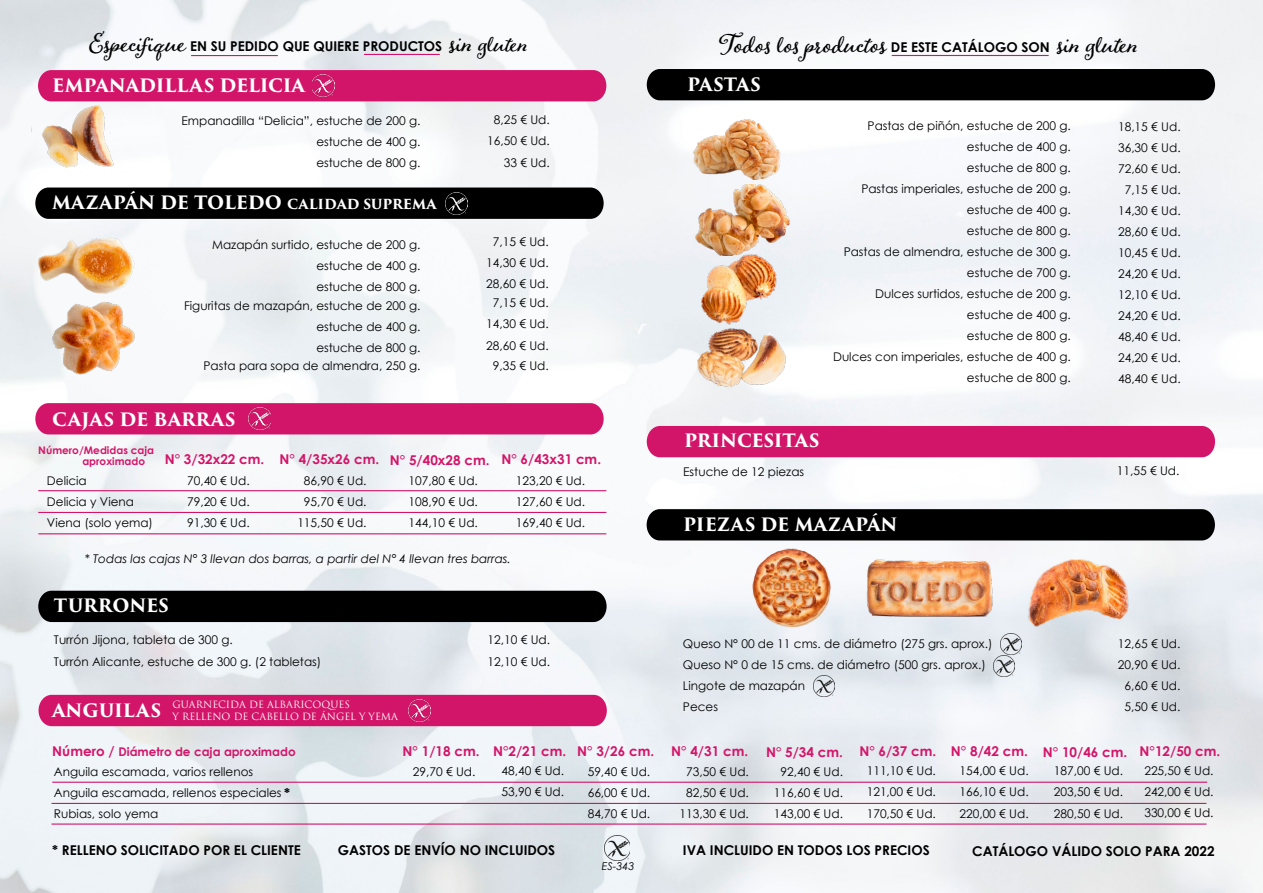
<style>
.page{position:relative;width:1263px;height:893px;background:#fff}
.page>*{position:absolute;margin:0;border:0;box-sizing:border-box;transform-origin:0 0}
.t1{font:30px "Adorn Bouquet";color:#000}
.t2{font:28.5px "Adorn Bouquet";color:#000}
.t3{font:700 18px "Trajan Pro 3";color:#fff}
.t4{font:700 13.5px "Century Gothic";color:#000}
.t5{font:700 13.5px "Century Gothic";color:#d31569}
.t6{font:12px/21px "Century Gothic";color:#000;text-align:justify}
.t7{font:italic 12px "Century Gothic";color:#000}
.t8{font:700 12px "Century Gothic";color:#d31569}
.t9{font:italic 10.8px "Century Gothic";color:#000}
.t10{font:700 10.5px/10.5px "Century Gothic";color:#d31569}
.t11{font:9.75px/11.7px "Trajan Pro 3";color:#fff}
.s1{font-size:30px}
.s2{font-size:13.5px}
</style>
<div class="page">
<img style="left:0;top:0;width:1263px;height:893px">
<img style="left:1019px;top:546px;width:114px;height:82px">
<div style="left:35px;top:403px;width:569px;height:31px;background:#d31569"></div>
<div style="left:35px;top:188px;width:569px;height:31px;background:#000"></div>
<div style="left:38px;top:70px;width:568px;height:31px;background:#d31569"></div>
<div style="left:647px;top:69px;width:568px;height:31px;background:#000"></div>
<div style="left:647px;top:509px;width:568px;height:31px;background:#000"></div>
<div style="left:647px;top:426px;width:568px;height:31px;background:#d31569"></div>
<div style="left:39px;top:695px;width:568px;height:31px;background:#d31569"></div>
<div style="left:38px;top:591px;width:569px;height:31px;background:#000"></div>
<img style="left:749px;top:545px;width:85px;height:83px">
<hr style="left:52px;top:782px;width:1155px;height:1px;background:#d31569">
<hr style="left:38px;top:490px;width:568px;height:1px;background:#d31569">
<hr style="left:38px;top:512px;width:568px;height:1px;background:#d31569">
<hr style="left:38px;top:533px;width:568px;height:1px;background:#d31569">
<hr style="left:52px;top:803px;width:1154px;height:1px;background:#d31569">
<hr style="left:52px;top:823px;width:1154px;height:2px;background:#d31569">
<img style="left:32px;top:105px;width:124px;height:70px">
<img style="left:33px;top:232px;width:133px;height:77px">
<img style="left:842px;top:529px;width:171px;height:115px">
<img style="left:50px;top:299px;width:89px;height:78px">
<img style="left:693px;top:120px;width:87px;height:60px">
<img style="left:694px;top:184px;width:97px;height:72px">
<img style="left:701px;top:254px;width:75px;height:71px">
<img style="left:698px;top:328px;width:90px;height:61px">
<img style="left:814px;top:675px;width:21px;height:21px">
<img style="left:993px;top:656px;width:22px;height:21px">
<img style="left:1001px;top:634px;width:21px;height:21px">
<img style="left:604px;top:835px;width:26px;height:25px">
<img style="left:249px;top:407px;width:22px;height:23px">
<img style="left:445px;top:192px;width:22px;height:23px">
<img style="left:312px;top:75px;width:22px;height:22px">
<img style="left:409px;top:700px;width:22px;height:22px">
<hr style="left:191px;top:55px;width:87px;height:1px;background:#d31569">
<hr style="left:364px;top:54px;width:76px;height:1px;background:#d31569">
<hr style="left:892px;top:55px;width:157px;height:1px;background:#d31569">
<h1 class="t1" style="left:90px;top:23px;width:98px">Especifique</h1>
<p class="t4" style="left:190px;top:36px;width:254px">EN SU PEDIDO QUE QUIERE PRODUCTOS</p>
<h2 class="t2" style="left:450px;top:25px;width:79px"><span class="s1">sin</span> gluten</h2>
<h1 class="t1" style="left:719px;top:24px;width:168px">Todos los productos</h1>
<p class="t4" style="left:891px;top:37px;width:161px">DE ESTE CATÁLOGO SON</p>
<h1 class="t1" style="left:1057px;top:24px;width:82px">sin gluten</h1>
<h3 class="t3" style="left:52px;top:72px;width:254px">EMPANADILLAS DELICIA</h3>
<p class="t6" style="left:316px;top:110px;width:106px;text-indent:-135px">Empanadilla “Delicia”, estuche de 200 g. estuche de 400 g. estuche de 800 g.</p>
<p class="t6" style="left:487px;top:109px;width:64px;text-align:right">8,25 € Ud.<br>16,50 € Ud.<br>33 € Ud.</p>
<h3 class="t3" style="left:52px;top:190px;width:386px">MAZAPÁN DE TOLEDO <span class="s2">CALIDAD SUPREMA</span></h3>
<p class="t6" style="left:316px;top:233px;width:106px;text-indent:-104px">Mazapán surtido, estuche de 200 g. estuche de 400 g. estuche de 800 g.</p>
<p class="t6" style="left:486px;top:231px;width:64px;text-align:center">7,15 € Ud.<br>14,30 € Ud.<br>28,60 € Ud.</p>
<p class="t6" style="left:316px;top:295px;width:106px;text-indent:-132px">Figuritas de mazapán, estuche de 200 g. estuche de 400 g. estuche de 800 g.</p>
<p class="t6" style="left:486px;top:292px;width:64px;text-align:center">7,15 € Ud.<br>14,30 € Ud.<br>28,60 € Ud.</p>
<p class="t6" style="left:203px;top:355px;width:218px">Pasta para sopa de almendra, 250 g.</p>
<p class="t6" style="left:493px;top:355px;width:57px">9,35 € Ud.</p>
<h3 class="t3" style="left:52px;top:406px;width:185px">CAJAS DE BARRAS</h3>
<p class="t10" style="left:82px;top:445px;width:73px;text-indent:-44px">Número/Medidas caja aproximado</p>
<p class="t5" style="left:501px;top:449px;width:101px">N° 6/43x31 cm.</p>
<p class="t5" style="left:165px;top:449px;width:326px">N° 3/32x22 cm. N° 4/35x26 cm. N° 5/40x28 cm.</p>
<p class="t6" style="left:47px;top:470px;width:108px;text-align:left">Delicia<br>Delicia y Viena<br>Viena (solo yema)</p>
<p class="t6" style="left:187px;top:470px;width:64px">70,40 € Ud.<br>79,20 € Ud.<br>91,30 € Ud.</p>
<p class="t6" style="left:297px;top:470px;width:71px;text-align:center">86,90 € Ud.<br>95,70 € Ud.<br>115,50 € Ud.</p>
<p class="t6" style="left:409px;top:470px;width:71px">107,80 € Ud.<br>108,90 € Ud.<br>144,10 € Ud.</p>
<p class="t6" style="left:516px;top:470px;width:71px">123,20 € Ud.<br>127,60 € Ud.<br>169,40 € Ud.</p>
<p class="t7" style="left:85px;top:550px;width:428px">* Todas las cajas N° 3 llevan dos barras, a partir del N° 4 llevan tres barras.</p>
<h3 class="t3" style="left:54px;top:592px;width:117px">TURRONES</h3>
<p class="t6" style="left:54px;top:629px;width:269px;line-height:21.6px">Turrón Jijona, tableta de 300 g.<br>Turrón Alicante, estuche de 300 g. (2 tabletas)</p>
<p class="t6" style="left:487px;top:629px;width:64px;line-height:21.6px">12,10 € Ud.<br>12,10 € Ud.</p>
<h3 class="t3" style="left:52px;top:697px;width:110px">ANGUILAS</h3>
<p class="t11" style="left:172px;top:699px;width:227px">GUARNECIDA DE ALBARICOQUES<br>Y RELLENO DE CABELLO DE ÁNGEL Y YEMA</p>
<h3 class="t3" style="left:687px;top:71px;width:75px">PASTAS</h3>
<p class="t6" style="left:833px;top:115px;width:239px;text-align:right">Pastas de piñón, estuche de 200 g. estuche de 400 g.<br>estuche de 800 g.<br>Pastas imperiales, estuche de 200 g. estuche de 400 g.<br>estuche de 800 g.<br>Pastas de almendra, estuche de 300 g. estuche de 700 g.<br>Dulces surtidos, estuche de 200 g. estuche de 400 g.<br>estuche de 800 g.<br>Dulces con imperiales, estuche de 400 g. estuche de 800 g.</p>
<p class="t6" style="left:1118px;top:116px;width:64px;text-align:center">18,15 € Ud.<br>36,30 € Ud.<br>72,60 € Ud.<br>7,15 € Ud.<br>14,30 € Ud.<br>28,60 € Ud.<br>10,45 € Ud.<br>24,20 € Ud.<br>12,10 € Ud.<br>24,20 € Ud.<br>48,40 € Ud.<br>24,20 € Ud.<br>48,40 € Ud.</p>
<h3 class="t3" style="left:684px;top:427px;width:137px">PRINCESITAS</h3>
<p class="t6" style="left:683px;top:461px;width:122px">Estuche de 12 piezas</p>
<p class="t6" style="left:1117px;top:459px;width:64px">11,55 € Ud.</p>
<h3 class="t3" style="left:683px;top:511px;width:216px">PIEZAS DE MAZAPÁN</h3>
<p class="t6" style="left:683px;top:633px;width:311px;text-align:left">Queso N° 00 de 11 cms. de diámetro (275 grs. aprox.)<br>Queso N° 0 de 15 cms. de diámetro (500 grs. aprox.)<br>Lingote de mazapán<br>Peces</p>
<p class="t6" style="left:1118px;top:633px;width:64px;text-align:center">12,65 € Ud.<br>20,90 € Ud.<br>6,60 € Ud.<br>5,50 € Ud.</p>
<p class="t8" style="left:52px;top:742px;width:245px"><span class="s2">Número /</span> Diámetro de caja aproximado</p>
<p class="t5" style="left:403px;top:741px;width:253px">N° 1/18 cm. N°2/21 cm. N° 3/26 cm.</p>
<p class="t5" style="left:671px;top:740px;width:78px">N° 4/31 cm.</p>
<p class="t5" style="left:766px;top:741px;width:456px">N° 5/34 cm. N° 6/37 cm. N° 8/42 cm. N° 10/46 cm. N°12/50 cm.</p>
<p class="t6" style="left:54px;top:761px;width:229px;text-align:left">Anguila escamada, varios rellenos<br>Anguila escamada, rellenos especiales<br>Rubias, solo yema</p>
<p class="t6" style="left:413px;top:761px;width:64px">29,70 € Ud.</p>
<p class="t6" style="left:502px;top:760px;width:64px">48,40 € Ud.<br>53,90 € Ud.</p>
<p class="t6" style="left:588px;top:761px;width:64px">59,40 € Ud.<br>66,00 € Ud.<br>84,70 € Ud.</p>
<p class="t6" style="left:680px;top:761px;width:71px;text-align:center">73,50 € Ud.<br>82,50 € Ud.<br>113,30 € Ud.</p>
<p class="t6" style="left:774px;top:761px;width:71px;text-align:center">92,40 € Ud.<br>116,60 € Ud.<br>143,00 € Ud.</p>
<p class="t6" style="left:867px;top:760px;width:71px">111,10 € Ud.<br>121,00 € Ud.<br>170,50 € Ud.</p>
<p class="t6" style="left:959px;top:760px;width:71px">154,00 € Ud.<br>166,10 € Ud.<br>220,00 € Ud.</p>
<p class="t6" style="left:1054px;top:760px;width:71px">187,00 € Ud.<br>203,50 € Ud.<br>280,50 € Ud.</p>
<p class="t6" style="left:1144px;top:760px;width:71px">225,50 € Ud.<br>242,00 € Ud.<br>330,00 € Ud.</p>
<p class="t4" style="left:284px;top:783px;width:7px">*</p>
<p class="t4" style="left:52px;top:840px;width:250px">* RELLENO SOLICITADO POR EL CLIENTE</p>
<p class="t4" style="left:338px;top:840px;width:219px">GASTOS DE ENVÍO NO INCLUIDOS</p>
<p class="t4" style="left:683px;top:840px;width:248px">IVA INCLUIDO EN TODOS LOS PRECIOS</p>
<p class="t9" style="left:602px;top:859px;width:34px">ES-343</p>
<p class="t4" style="left:972px;top:841px;width:244px">CATÁLOGO VÁLIDO SOLO PARA 2022</p>
</div>
